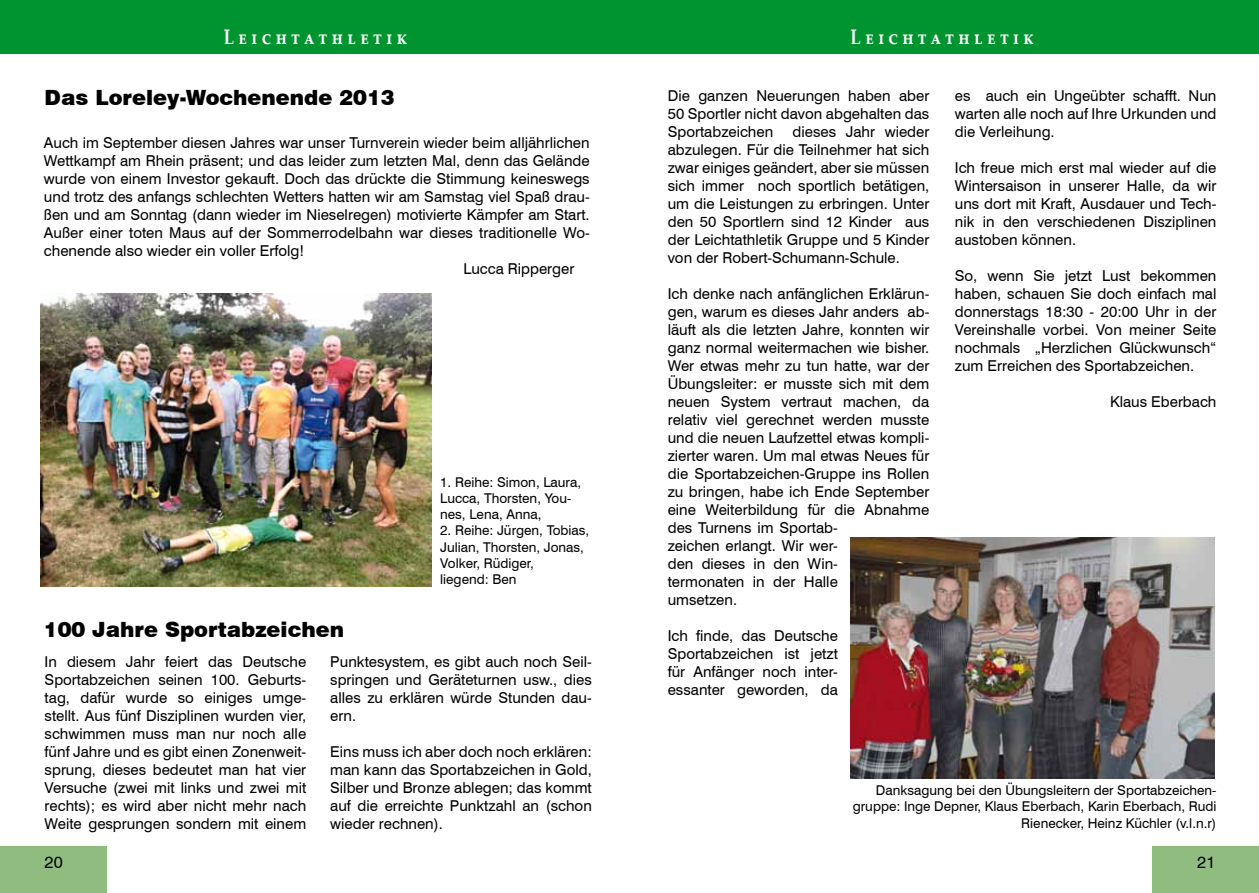
<style>
.page{position:relative;width:1259px;height:893px;background:#fff}
.page>*{position:absolute;margin:0;border:0;box-sizing:border-box;transform-origin:0 0}
.t1{font:900 21px "Swiss 721 BT";color:#000}
.t2{font:700 21px "Palatino Linotype";color:#fff;scale:.82 1}
.t3{font:16.5px "Swiss 721 BT";color:#000}
.t4{font:15px/18px "Swiss 721 BT";color:#000;text-align:justify}
.t5{font:13.5px/16.2px "Swiss 721 BT";color:#000}
</style>
<div class="page">
<div style="left:0;top:0;width:1259px;height:54px;background:#009430"></div>
<div style="left:0;top:847px;width:106px;height:46px;background:#90bd7f"></div>
<div style="left:1152px;top:847px;width:107px;height:46px;background:#90bd7f"></div>
<img style="left:40px;top:293px;width:391px;height:293px">
<img style="left:850px;top:537px;width:364px;height:241px">
<h1 class="t2" style="left:224px;top:22px;width:225px">L e i c h t a t h l e t i k</h1>
<h1 class="t2" style="left:850px;top:22px;width:225px">L e i c h t a t h l e t i k</h1>
<h1 class="t1" style="left:45px;top:85px;width:351px">Das Loreley-Wochenende 2013</h1>
<p class="t4" style="left:44px;top:134px;width:547px">Auch im September diesen Jahres war unser Turnverein wieder beim alljährlichen</p>
<p class="t4" style="left:44px;top:152px;width:547px">Wettkampf am Rhein präsent; und das leider zum letzten Mal, denn das Gelände</p>
<p class="t4" style="left:44px;top:170px;width:547px">wurde von einem Investor gekauft. Doch das drückte die Stimmung keineswegs</p>
<p class="t4" style="left:44px;top:188px;width:547px">und trotz des anfangs schlechten Wetters hatten wir am Samstag viel Spaß drau-</p>
<p class="t4" style="left:44px;top:206px;width:547px">ßen und am Sonntag (dann wieder im Nieselregen) motivierte Kämpfer am Start.</p>
<p class="t4" style="left:44px;top:224px;width:547px">Außer einer toten Maus auf der Sommerrodelbahn war dieses traditionelle Wo-</p>
<p class="t4" style="left:44px;top:242px;width:262px">chenende also wieder ein voller Erfolg!</p>
<p class="t4" style="left:463px;top:260px;width:112px">Lucca Ripperger</p>
<p class="t5" style="left:440px;top:474px;width:142px">1. Reihe: Simon, Laura,<br>Lucca, Thorsten, You&shy;nes, Lena, Anna,</p>
<p class="t5" style="left:440px;top:522px;width:151px">2. Reihe: Jürgen, Tobias,<br>Julian, Thorsten, Jonas,<br>Volker, Rüdiger,<br>liegend: Ben</p>
<h1 class="t1" style="left:44px;top:617px;width:302px">100 Jahre Sportabzeichen</h1>
<p class="t4" style="left:330px;top:652px;width:263px">Punktesystem, es gibt auch noch Seil&shy;springen und Geräteturnen usw., dies alles zu erklären würde Stunden dau&shy;ern.</p>
<p class="t4" style="left:330px;top:742px;width:263px">Eins muss ich aber doch noch erklären: man kann das Sportabzeichen in Gold, Silber und Bronze ablegen; das kommt auf die erreichte Punktzahl an (schon wieder rechnen).</p>
<p class="t4" style="left:45px;top:652px;width:263px">In diesem Jahr feiert das Deutsche Sportabzeichen seinen 100. Geburts&shy;tag, dafür wurde so einiges umge&shy;stellt. Aus fünf Disziplinen wurden vier, schwimmen muss man nur noch alle fünf Jahre und es gibt einen Zonenweit&shy;sprung, dieses bedeutet man hat vier Versuche (zwei mit links und zwei mit rechts); es wird aber nicht mehr nach Weite gesprungen sondern mit einem</p>
<p class="t4" style="left:668px;top:86px;width:263px">Die ganzen Neuerungen haben aber 50 Sportler nicht davon abgehalten das Sportabzeichen</p>
<p class="t4" style="left:668px;top:122px;width:263px;text-indent:125px">dieses Jahr wieder abzulegen. Für die Teilnehmer hat sich zwar einiges geändert, aber sie müssen sich immer noch sportlich betätigen, um die Leistungen zu erbringen. Unter den 50 Sportlern sind 12 Kinder aus der Leichtathletik Gruppe und 5 Kinder von der Robert-Schumann-Schule.</p>
<p class="t4" style="left:668px;top:284px;width:263px;text-align:left">Ich denke nach anfänglichen Erklärun&shy;gen, warum es dieses Jahr anders ab&shy;läuft als die letzten Jahre, konnten wir ganz normal weitermachen wie bisher.<br>Wer etwas mehr zu tun hatte, war der<br>Übungsleiter: er musste sich mit dem neuen System vertraut machen, da relativ viel gerechnet werden musste und die neuen Laufzettel etwas kompli&shy;zierter waren. Um mal etwas Neues für die Sportabzeichen-Gruppe ins Rollen zu bringen, habe ich Ende September eine Weiterbildung für die Abnahme des Turnens im Sportab-<br>zeichen erlangt. Wir wer-<br>den dieses in den Win-<br>termonaten in der Halle<br>umsetzen.</p>
<p class="t4" style="left:668px;top:626px;width:172px">Ich finde, das Deutsche Sportabzeichen ist jetzt für Anfänger noch inter&shy;essanter geworden, da</p>
<p class="t4" style="left:955px;top:86px;width:263px">es auch ein Ungeübter schafft. Nun warten alle noch auf Ihre Urkunden und die Verleihung.</p>
<p class="t4" style="left:955px;top:158px;width:263px">Ich freue mich erst mal wieder auf die Wintersaison in unserer Halle, da wir uns dort mit Kraft, Ausdauer und Tech&shy;nik in den verschiedenen Disziplinen austoben können.</p>
<p class="t4" style="left:955px;top:266px;width:263px">So, wenn Sie jetzt Lust bekommen haben, schauen Sie doch einfach mal donnerstags 18:30 - 20:00 Uhr in der Vereinshalle vorbei. Von meiner Seite nochmals „Herzlichen Glückwunsch“ zum Erreichen des Sportabzeichen.</p>
<p class="t4" style="left:1110px;top:392px;width:108px">Klaus Eberbach</p>
<p class="t5" style="left:853px;top:782px;width:365px;text-align:right">Danksagung bei den Übungsleitern der Sportabzeichen&shy;gruppe: Inge Depner, Klaus Eberbach, Karin Eberbach, Rudi<br>Rienecker, Heinz Küchler (v.l.n.r)</p>
<p class="t3" style="left:45px;top:852px;width:20px">20</p>
<p class="t3" style="left:1197px;top:852px;width:20px">21</p>
</div>
